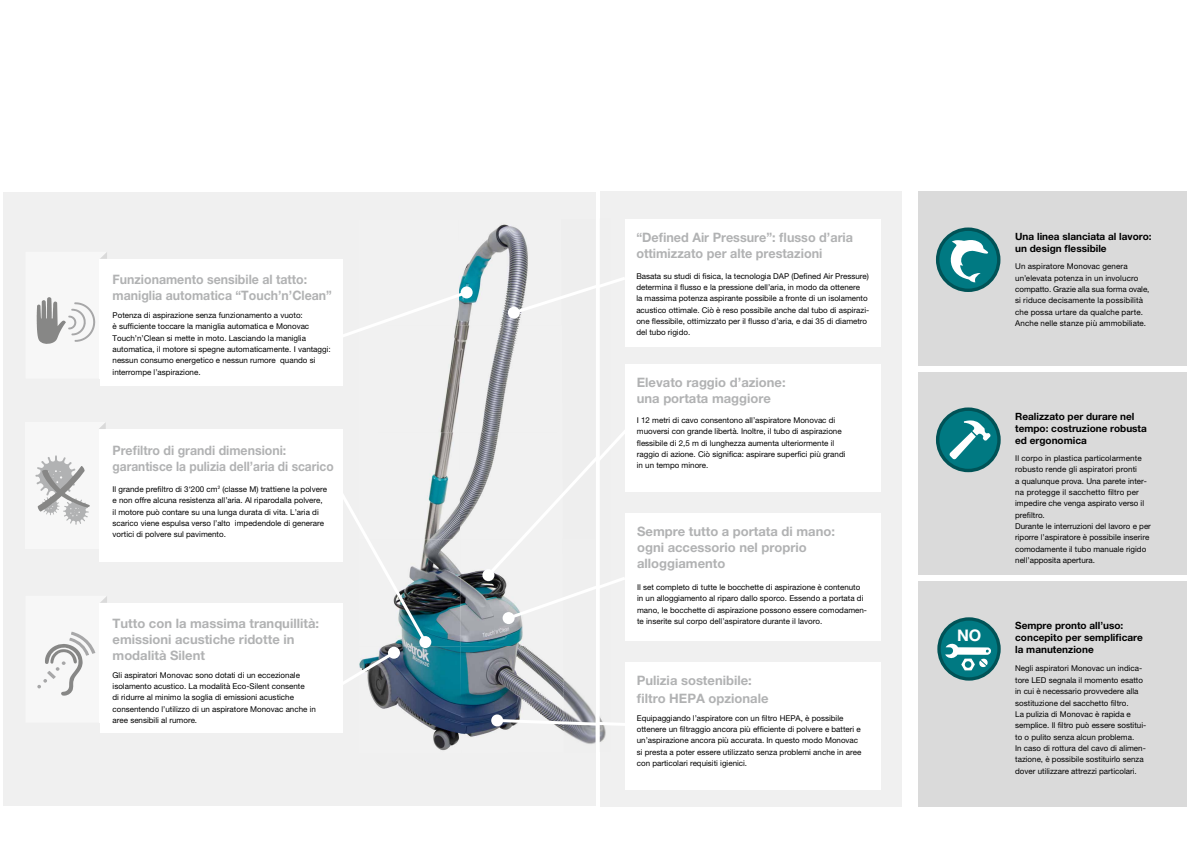
<style>
.page{position:relative;width:1191px;height:842px;background:#fff}
.page>*{position:absolute;margin:0;border:0;box-sizing:border-box;transform-origin:0 0}
.t1{font:700 16px "Helvetica Neue LT Pro";color:#fff}
.t2{font:700 13px/16px "Helvetica Neue LT Pro";color:#b1b2b3}
.t3{font:700 13px/16px "Helvetica Neue LT Pro";color:#b1b2b3;scale:.95 1}
.t4{font:700 10px/12px "Helvetica Neue LT Pro";color:#000}
.t5{font:8px/11.4px "Helvetica Neue LT Pro";color:#000}
</style>
<div class="page">
<div style="left:0;top:192px;width:595px;height:614px;background:#f0f0f0"></div>
<img style="left:369px;top:224px;width:194px;height:527px">
<img style="left:561px;top:224px;width:2px;height:201px">
<img style="left:563px;top:678px;width:32px;height:66px">
<div style="left:419px;top:636px;width:12px;height:12px;background:#fff;border-radius:50%"></div>
<svg style="left:491px;top:714px;width:12px;height:12px"></svg>
<svg style="left:337px;top:489px;width:92px;height:200px"></svg>
<div style="left:388px;top:647px;width:12px;height:12px;background:#fff;border-radius:50%"></div>
<div style="left:502px;top:612px;width:12px;height:12px;background:#fff;border-radius:50%"></div>
<svg style="left:508px;top:307px;width:12px;height:12px"></svg>
<svg style="left:342px;top:289px;width:128px;height:52px"></svg>
<div style="left:461px;top:286px;width:12px;height:12px;background:#fff;border-radius:50%"></div>
<svg style="left:482px;top:569px;width:12px;height:12px"></svg>
<hr style="left:0;top:190px;width:3px;height:616px;background:#fff">
<div style="left:100px;top:259px;width:242px;height:127px;background:#fff"></div>
<svg style="left:36px;top:252px;width:71px;height:127px"></svg>
<div style="left:100px;top:603px;width:242px;height:129px;background:#fff"></div>
<svg style="left:37px;top:596px;width:70px;height:127px"></svg>
<div style="left:26px;top:422px;width:80px;height:126px;background:#f7f7f7"></div>
<div style="left:99px;top:429px;width:243px;height:132px;background:#fff"></div>
<svg style="left:99px;top:422px;width:7px;height:7px"></svg>
<svg style="left:35px;top:455px;width:55px;height:70px"></svg>
<div style="left:918px;top:191px;width:268px;height:616px;background:#dadada"></div>
<div style="left:600px;top:191px;width:301px;height:616px;background:#f0f0f0"></div>
<img style="left:600px;top:728px;width:6px;height:14px">
<div style="left:625px;top:220px;width:255px;height:127px;background:#fff"></div>
<div style="left:626px;top:513px;width:255px;height:127px;background:#fff"></div>
<div style="left:625px;top:662px;width:255px;height:128px;background:#fff"></div>
<div style="left:626px;top:364px;width:255px;height:127px;background:#fff"></div>
<svg style="left:494px;top:717px;width:131px;height:11px"></svg>
<svg style="left:510px;top:274px;width:115px;height:42px"></svg>
<svg style="left:484px;top:425px;width:147px;height:197px"></svg>
<svg style="left:939px;top:619px;width:60px;height:60px"></svg>
<div style="left:937px;top:617px;width:63px;height:64px;border:3px solid #005357;border-radius:50%"></div>
<svg style="left:945px;top:643px;width:46px;height:27px"></svg>
<svg style="left:937px;top:409px;width:62px;height:61px"></svg>
<div style="left:936px;top:407px;width:64px;height:65px;border:3px solid #005357;border-radius:50%"></div>
<svg style="left:949px;top:420px;width:41px;height:39px;background:#439ca2"></svg>
<svg style="left:937px;top:229px;width:61px;height:61px"></svg>
<div style="left:936px;top:227px;width:64px;height:65px;border:3px solid #005357;border-radius:50%"></div>
<svg style="left:949px;top:240px;width:39px;height:42px;background:#61acb1"></svg>
<div style="left:909px;top:366px;width:277px;height:5px;background:#fff"></div>
<div style="left:909px;top:575px;width:277px;height:6px;background:#fff"></div>
<p class="t3" style="left:113px;top:271px;width:232px">Funzionamento sensibile al tatto: maniglia automatica “Touch’n’Clean”</p>
<p class="t5" style="left:113px;top:309px;width:220px">Potenza di aspirazione senza funzionamento a vuoto:<br>è sufficiente toccare la maniglia automatica e Monovac Touch’n’Clean si mette in moto. Lasciando la maniglia automatica, il motore si spegne automaticamente. I vantaggi: nessun consumo energetico e nessun rumore quando si interrompe l’aspirazione.</p>
<p class="t3" style="left:113px;top:442px;width:234px">Prefiltro di grandi dimensioni:<br>garan tisce la pulizia dell’aria di scarico</p>
<p class="t5" style="left:113px;top:483px;width:216px">Il grande prefiltro di 3‘200 cm<sup>2</sup> (classe M) trattiene la polvere e non offre alcuna resistenza all’aria. Al riparodalla polvere, il motore può contare su una lunga durata di vita. L’aria di scarico viene espulsa verso l’alto impedendole di generare vortici di polvere sul pavimento.</p>
<p class="t2" style="left:113px;top:615px;width:208px">Tutto con la massima tranquillità: emissioni acustiche ridotte in modalità Silent</p>
<p class="t5" style="left:113px;top:669px;width:205px">Gli aspiratori Monovac sono dotati di un eccezionale isolamento acustico. La modalità Eco-Silent consente<br>di ridurre al minimo la soglia di emissioni acustiche consentendo l’utilizzo di un aspiratore Monovac anche in aree sensibili al rumore.</p>
<p class="t2" style="left:636px;top:229px;width:218px">“Defined Air Pressure”: flusso d’aria ottimizzato per alte prestazioni</p>
<p class="t5" style="left:636px;top:270px;width:234px">Basata su studi di fisica, la tecnologia DAP (Defined Air Pressure) determina il flusso e la pressione dell’aria, in modo da ottenere<br>la massima potenza aspirante possibile a fronte di un isolamento acustico ottimale. Ciò è reso possibile anche dal tubo di aspirazi&shy;one flessibile, ottimizzato per il flusso d’aria, e dai 35 di diametro del tubo rigido.</p>
<p class="t2" style="left:637px;top:374px;width:150px">Elevato raggio d’azione: una portata maggiore</p>
<p class="t5" style="left:637px;top:414px;width:210px">I 12 metri di cavo consentono all’aspiratore Monovac di muoversi con grande libertà. Inoltre, il tubo di aspirazione flessibile di 2,5 m di lunghezza aumenta ulteriormente il raggio di azione. Ciò significa: aspirare superfici più grandi in un tempo minore.</p>
<p class="t2" style="left:637px;top:523px;width:199px">Sempre tutto a portata di mano: ogni accessorio nel proprio alloggiamento</p>
<p class="t5" style="left:637px;top:581px;width:231px">Il set completo di tutte le bocchette di aspirazione è contenuto in un alloggiamento al riparo dallo sporco. Essendo a portata di mano, le bocchette di aspirazione possono essere comodamen&shy;te inserite sul corpo dell’aspiratore durante il lavoro.</p>
<p class="t2" style="left:637px;top:671px;width:133px;line-height:18px">Pulizia sostenibile: filtro HEPA opzionale</p>
<p class="t5" style="left:637px;top:712px;width:226px">Equipaggiando l’aspiratore con un filtro HEPA, è possibile ottenere un filtraggio ancora più efficiente di polvere e batteri e un’aspirazione ancora più accurata. In questo modo Monovac si presta a poter essere utilizzato senza problemi anche in aree con particolari requisiti igienici.</p>
<p class="t1" style="left:957px;top:625px;width:26px">NO</p>
<p class="t4" style="left:1015px;top:230px;width:138px">Una linea slanciata al lavoro: un design flessibile</p>
<p class="t5" style="left:1015px;top:260px;width:136px">Un aspiratore Monovac genera un’elevata potenza in un involucro compatto. Grazie alla sua forma ovale, si riduce decisamente la possibilità che possa urtare da qualche parte.<br>Anche nelle stanze più ammobiliate.</p>
<p class="t4" style="left:1015px;top:410px;width:133px">Realizzato per durare nel tempo: costruzione robusta ed ergonomica</p>
<p class="t5" style="left:1015px;top:452px;width:137px">Il corpo in plastica particolarmente robusto rende gli aspiratori pronti<br>a qualunque prova. Una parete inter&shy;na protegge il sacchetto filtro per<br>im pe dire che venga aspirato verso il prefiltro.<br>Durante le interruzioni del lavoro e per riporre l’aspiratore è possibile inserire comodamente il tubo manuale rigido nell’apposita apertura.</p>
<p class="t4" style="left:1015px;top:619px;width:129px">Sempre pronto all’uso: concepito per semplificare la manutenzione</p>
<p class="t5" style="left:1015px;top:663px;width:132px">Negli aspiratori Monovac un indica&shy;tore LED segnala il momento esatto in cui è necessario provvedere alla sostituzione del sacchetto filtro.<br>La pulizia di Monovac è rapida e semplice. Il filtro può essere sostitui&shy;to o pulito senza alcun problema.<br>In caso di rottura del cavo di alimen&shy;tazione, è possibile sostituirlo senza dover utilizzare attrezzi particolari.</p>
</div>
